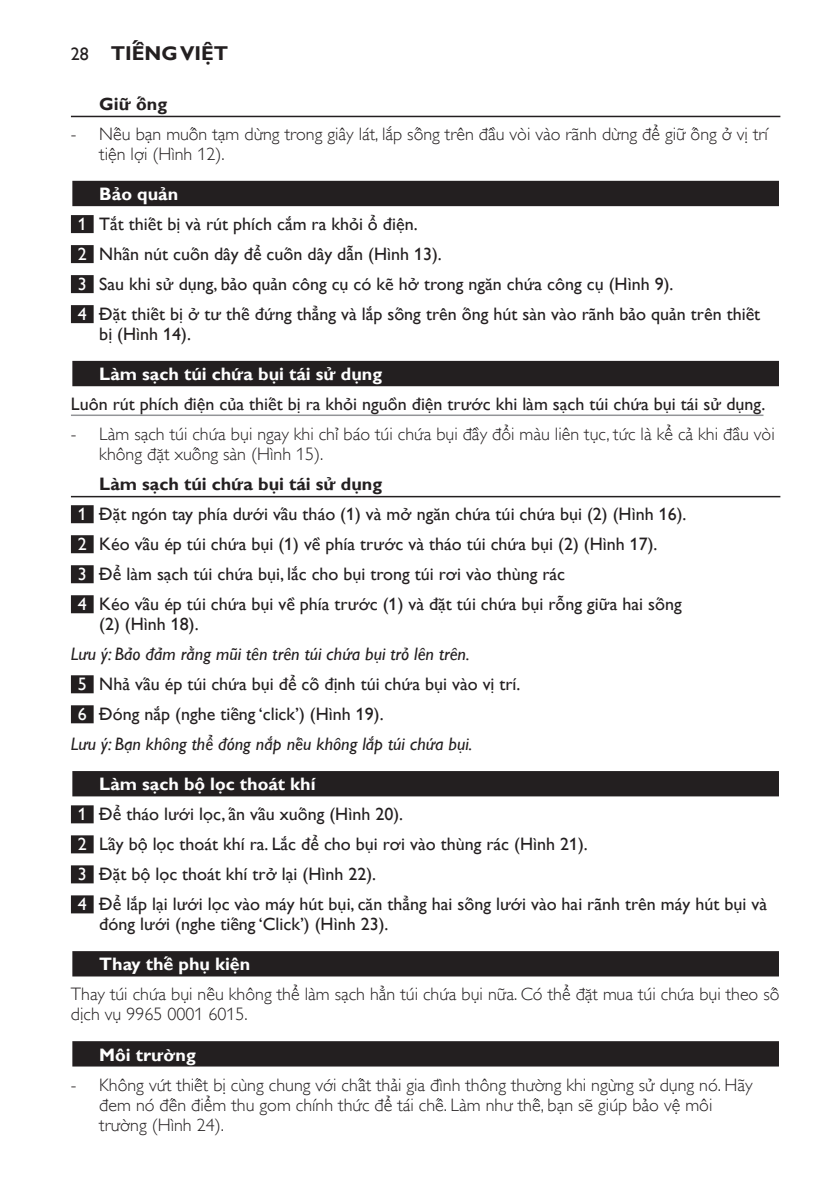
<style>
.page{position:relative;width:840px;height:1191px;background:#fff}
.page>*{position:absolute;margin:0;border:0;box-sizing:border-box;transform-origin:0 0}
.t1{font:700 20px "Gill Sans Viet";color:#231f20}
.t2{font:18px/30px "Gill Sans Viet";color:#231f20}
.t3{font:300 18px/20px "Gill Sans Viet";color:#231f20}
.t4{font:italic 18px "Gill Sans Viet";color:#231f20}
.t5{font:700 18px "Gill Sans Viet";color:#fff}
.t6{font:700 18px "Gill Sans Viet";color:#231f20}
.s1{font-family:"Gill Sans Alt One WGL";font-weight:400;font-size:18px}
.s2{font-family:"Gill Sans Alt One WGL Light";font-weight:400}
.s3{font-weight:700;color:#fff}
.s4{color:#fff}
.s5{font-weight:700}
</style>
<div class="page">
<hr style="left:71px;top:116px;width:709px;height:1px;background:#231f20">
<div style="left:71px;top:180px;width:709px;height:28px;background:#dbdadb"></div>
<div style="left:72px;top:181px;width:706px;height:25px;background:#231f20"></div>
<div style="left:71px;top:215px;width:23px;height:18px;background:#231f20"></div>
<div style="left:71px;top:245px;width:23px;height:18px;background:#231f20"></div>
<div style="left:71px;top:275px;width:23px;height:18px;background:#231f20"></div>
<div style="left:71px;top:305px;width:23px;height:18px;background:#231f20"></div>
<div style="left:71px;top:360px;width:709px;height:28px;background:#cac9c9"></div>
<div style="left:72px;top:361px;width:706px;height:25px;background:#231f20"></div>
<hr style="left:71px;top:414px;width:692px;height:2px;background:#939598">
<hr style="left:71px;top:496px;width:709px;height:1px;background:#231f20">
<div style="left:71px;top:505px;width:23px;height:18px;background:#231f20"></div>
<div style="left:71px;top:535px;width:23px;height:18px;background:#231f20"></div>
<div style="left:71px;top:565px;width:23px;height:18px;background:#231f20"></div>
<div style="left:71px;top:595px;width:23px;height:18px;background:#231f20"></div>
<div style="left:71px;top:675px;width:23px;height:18px;background:#231f20"></div>
<div style="left:71px;top:705px;width:23px;height:18px;background:#231f20"></div>
<div style="left:71px;top:770px;width:709px;height:28px;background:#a2a1a1"></div>
<div style="left:72px;top:771px;width:706px;height:25px;background:#231f20"></div>
<div style="left:71px;top:805px;width:23px;height:18px;background:#231f20"></div>
<div style="left:71px;top:835px;width:23px;height:18px;background:#231f20"></div>
<div style="left:71px;top:865px;width:23px;height:18px;background:#231f20"></div>
<div style="left:71px;top:895px;width:23px;height:18px;background:#231f20"></div>
<div style="left:71px;top:950px;width:709px;height:28px;background:#918f8f"></div>
<div style="left:72px;top:951px;width:706px;height:25px;background:#231f20"></div>
<div style="left:71px;top:1040px;width:709px;height:28px;background:#878586"></div>
<div style="left:72px;top:1041px;width:706px;height:25px;background:#231f20"></div>
<p class="t1" style="left:71px;top:37px;width:152px"><span class="s1">28</span> Tiếng Việt</p>
<p class="t6" style="left:99px;top:90px;width:69px">Giữ ống</p>
<p class="t3" style="left:99px;top:124px;width:669px;text-indent:-28px"><span class="s2">-</span> Nếu bạn muốn tạm dừng trong giây lát, lắp sống trên đầu vòi vào rãnh dừng để giữ ống ở vị trí tiện lợi (Hình 12).</p>
<p class="t2" style="left:78px;top:179px;width:683px;text-indent:22px"><span class="s3">Bảo quản<br></span><span class="s4">1</span> Tắt thiết bị và rút phích cắm ra khỏi ổ điện.<br><span class="s4">2</span> Nhấn nút cuốn dây để cuốn dây dẫn (Hình 13).<br><span class="s4">3</span> Sau khi sử dụng, bảo quản công cụ có kẽ hở trong ngăn chứa công cụ (Hình 9).<br><span class="s4">4</span> Đặt thiết bị ở tư thế đứng thẳng và lắp sống trên ống hút sàn vào rãnh bảo quản trên thiết</p>
<p class="t2" style="left:99px;top:319px;width:93px">bị (Hình 14).</p>
<p class="t5" style="left:99px;top:360px;width:284px">Làm sạch túi chứa bụi tái sử dụng</p>
<p class="t2" style="left:71px;top:389px;width:695px">Luôn rút phích điện của thiết bị ra khỏi nguồn điện trước khi làm sạch túi chứa bụi tái sử dụng.</p>
<p class="t3" style="left:99px;top:424px;width:676px;text-indent:-28px"><span class="s2">-</span> Làm sạch tú i chứa bụ i ngay khi chỉ báo túi chứa bụi đầy đổi màu liên tục, tức là kể cả khi đầu vòi không đặt xuống sàn (Hình 15).</p>
<p class="t2" style="left:78px;top:469px;width:610px;text-indent:22px"><span class="s5">Làm sạch túi chứa bụi tái sử dụng<br></span><span class="s4">1</span> Đặt ngón tay phía dưới vấu tháo (1) và mở ngăn chứa túi chứa bụi (2) (Hình 16).<br><span class="s4">2</span> Kéo vấu ép túi chứa bụi (1) về phía trước và tháo túi chứa bụi (2) (Hình 17).<br><span class="s4">3</span> Để làm sạch túi chứa bụi, lắc cho bụi trong túi rơi vào thùng rác<br><span class="s4">4</span> Kéo vấu ép túi chứa bụi về phía trước (1) và đặt túi chứa bụi rỗng giữa hai sống</p>
<p class="t2" style="left:99px;top:609px;width:101px">(2) (Hình 18).</p>
<p class="t4" style="left:71px;top:641px;width:400px">Lưu ý: Bảo đảm rằng mũi tên trên túi chứa bụi trỏ lên trên.</p>
<p class="t2" style="left:78px;top:669px;width:444px"><span class="s4">5</span> Nhả vấu ép túi chứa bụi để cố định túi chứa bụi vào vị trí.</p>
<p class="t2" style="left:78px;top:699px;width:307px"><span class="s4">6</span> Đóng nắp (nghe tiếng ‘click’) (Hình 19).</p>
<p class="t4" style="left:71px;top:731px;width:403px">Lưu ý: Bạn không thể đóng nắp nếu không lắp túi chứa bụi.</p>
<p class="t2" style="left:78px;top:769px;width:690px;text-indent:22px"><span class="s3">Làm sạch bộ lọc thoát khí<br></span><span class="s4">1</span> Để tháo lưới lọc, ấn vấu xuống (Hình 20).<br><span class="s4">2</span> Lấy bộ lọc thoát khí ra. Lắc để cho bụi rơi vào thùng rác (Hình 21).<br><span class="s4">3</span> Đặt bộ lọc thoát khí trở lại (Hình 22).<br><span class="s4">4</span> Để lắp lại lưới lọc vào máy hút bụi, căn thẳng hai sống lưới vào hai rãnh trên máy hút bụi và</p>
<p class="t2" style="left:99px;top:909px;width:290px">đóng lưới (nghe tiếng ‘Click’) (Hình 23).</p>
<p class="t5" style="left:99px;top:950px;width:152px">Thay thế phụ kiện</p>
<p class="t3" style="left:71px;top:984px;width:709px">Thay túi chứa bụi nếu không thể làm sạch hẳn túi chứa bụi nữa. Có thể đặt mua túi chứa bụi theo số dịch vụ 9965 0001 6015.</p>
<p class="t5" style="left:99px;top:1040px;width:98px">Môi trường</p>
<p class="t3" style="left:99px;top:1074px;width:654px;text-indent:-28px"><span class="s2">-</span> Không vứt thiết bị cùng chung với chất thải gia đình thông thường khi ngừng sử dụng nó. Hãy đem nó đến điểm thu gom chính thức để tái chế. Làm như thế, bạn sẽ giúp bảo vệ môi trường (Hình 24).</p>
</div>
